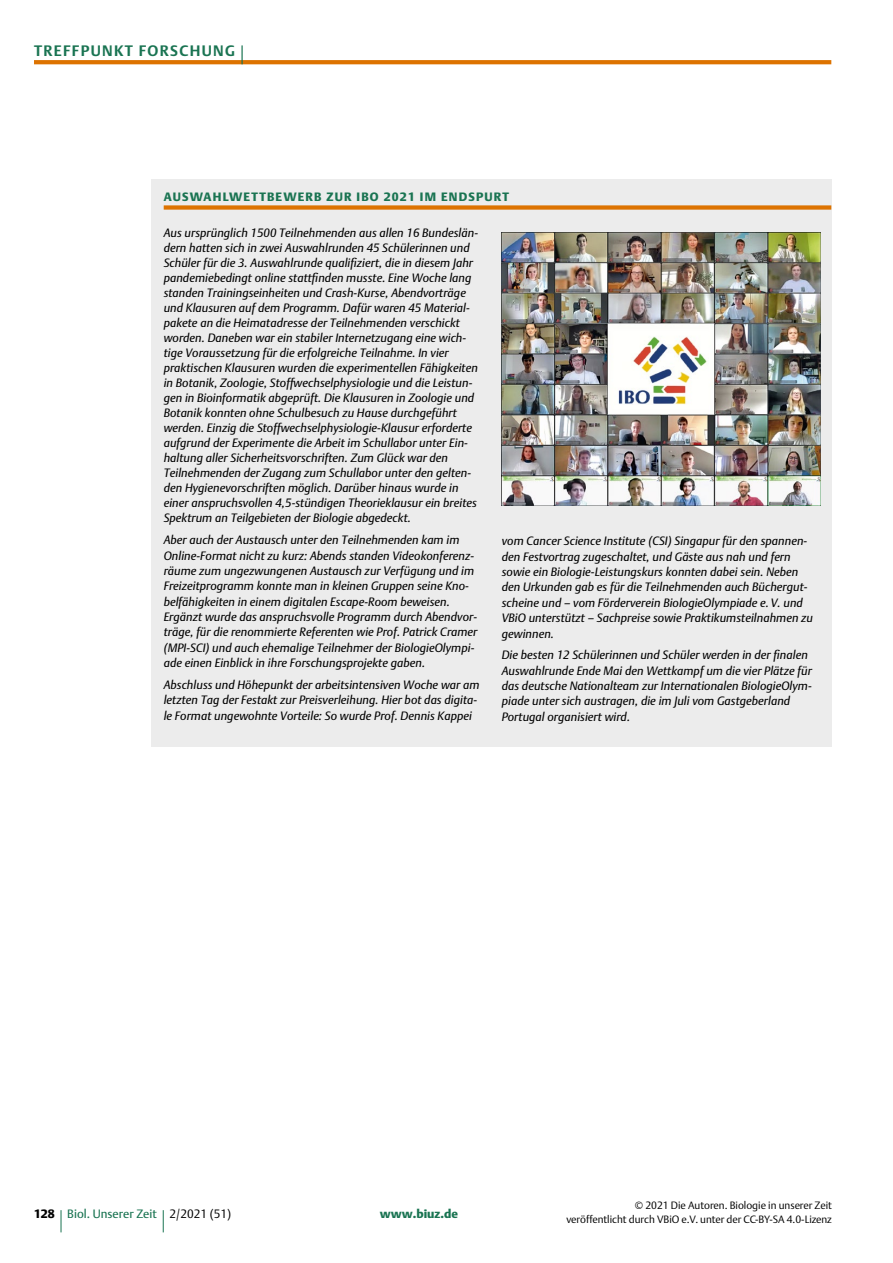
<style>
.page{position:relative;width:893px;height:1263px;background:#fff}
.page>*{position:absolute;margin:0;border:0;box-sizing:border-box;transform-origin:0 0}
.t1{font:700 15px "DTL Argo T";letter-spacing:.09em;color:#1a7452}
.t2{font:italic 12px/15.3px "DTL Argo T";letter-spacing:.005em;color:#000}
.t3{font:12px "DTL Argo T Black";letter-spacing:.1em;color:#1a7452}
.t4{font:12px "DTL Argo T";color:#1a7452}
.t5{font:12px "DTL Argo T Black";color:#1a7452}
.t6{font:10.5px/13.5px "DTL Argo T Light";color:#000;text-align:right}
.s1{font-family:"DTL Argo T Black";color:#000}
.s2{font-family:"DTL Argo T Light";color:#000}
</style>
<div class="page">
<svg style="left:34px;top:60px;width:797px;height:4px;fill:#dd7300"></svg>
<svg style="left:241px;top:45px;width:2px;height:19px"></svg>
<svg style="left:61px;top:1210px;width:1px;height:22px"></svg>
<svg style="left:163px;top:1210px;width:1px;height:22px"></svg>
<div style="left:151px;top:179px;width:680px;height:567px;background:#ececec"></div>
<div style="left:164px;top:205px;width:667px;height:5px;background:#dd7300"></div>
<img style="left:502px;top:232px;width:319px;height:274px">
<p class="t1" style="left:34px;top:42px;width:202px">TREFFPUNKT FORSCHUNG</p>
<p class="t3" style="left:164px;top:190px;width:347px">AUSWAHLWETTBEWERB ZUR IBO 2021 IM ENDSPURT</p>
<p class="t2" style="left:164px;top:226px;width:316px">Aus ursprünglich 1500 Teilnehmenden aus allen 16 Bundeslän&shy;dern hatten sich in zwei Auswahlrunden 45 Schülerinnen und Schüler für die 3. Auswahlrunde qualifiziert, die in diesem Jahr pandemiebedingt online stattfinden musste. Eine Woche lang standen Trainingseinheiten und Crash-Kurse, Abendvorträge und Klausuren auf dem Programm. Dafür waren 45 Material&shy;pakete an die Heimatadresse der Teilnehmenden verschickt worden. Daneben war ein stabiler Internetzugang eine wich&shy;tige Voraussetzung für die erfolgreiche Teilnahme. In vier praktischen Klausuren wurden die experimentellen Fähigkeiten in Botanik, Zoologie, Stoffwechselphysiologie und die Leistun&shy;gen in Bioinformatik abgeprüft. Die Klausuren in Zoologie und Botanik konnten ohne Schulbesuch zu Hause durchgeführt werden. Einzig die Stoffwechselphysiologie-Klausur erforderte aufgrund der Experimente die Arbeit im Schullabor unter Ein&shy;haltung aller Sicherheitsvorschriften. Zum Glück war den Teilnehmenden der Zugang zum Schullabor unter den gelten&shy;den Hygienevorschriften möglich. Darüber hinaus wurde in einer anspruchsvollen 4,5-stündigen Theorieklausur ein breites Spektrum an Teilgebieten der Biologie abgedeckt.</p>
<p class="t2" style="left:164px;top:532px;width:315px">Aber auch der Austausch unter den Teilnehmenden kam im Online-Format nicht zu kurz: Abends standen Videokonferenz&shy;räume zum ungezwungenen Austausch zur Verfügung und im Freizeitprogramm konnte man in kleinen Gruppen seine Kno&shy;belfähigkeiten in einem digitalen Escape-Room beweisen.<br>Ergänzt wurde das anspruchsvolle Programm durch Abendvor&shy;träge, für die renommierte Referenten wie Prof. Patrick Cramer (MPI-SCI) und auch ehemalige Teilnehmer der BiologieOlympi&shy;ade einen Einblick in ihre Forschungsprojekte gaben.</p>
<p class="t2" style="left:164px;top:677px;width:317px">Abschluss und Höhepunkt der arbeitsintensiven Woche war am letzten Tag der Festakt zur Preisverleihung. Hier bot das digita&shy;le Format ungewohnte Vorteile: So wurde Prof. Dennis Kappei</p>
<p class="t2" style="left:502px;top:533px;width:313px">vom Cancer Science Institute (CSI) Singapur für den spannen&shy;den Festvortrag zugeschaltet, und Gäste aus nah und fern sowie ein Biologie-Leistungskurs konnten dabei sein. Neben den Urkunden gab es für die Teilnehmenden auch Büchergut&shy;scheine und – vom Förderverein BiologieOlympiade e.V. und VBiO unterstützt – Sachpreise sowie Praktikumsteilnahmen zu gewinnen.</p>
<p class="t2" style="left:502px;top:647px;width:312px">Die besten 12 Schülerinnen und Schüler werden in der finalen Auswahlrunde Ende Mai den Wettkampf um die vier Plätze für das deutsche Nationalteam zur Internationalen BiologieOlym&shy;piade unter sich austragen, die im Juli vom Gastgeberland Portugal organisiert wird.</p>
<p class="t4" style="left:34px;top:1207px;width:199px"><span class="s1">128</span> Biol. Unserer Zeit <span class="s2">2/2021 (51)</span></p>
<p class="t5" style="left:380px;top:1207px;width:80px">www.biuz.de</p>
<p class="t6" style="left:566px;top:1199px;width:267px">© 2021 Die Autoren. Biologie in unserer Zeit<br>veröffentlicht durch VBiO e.V. unter der CC-BY-SA 4.0-Lizenz</p>
</div>
